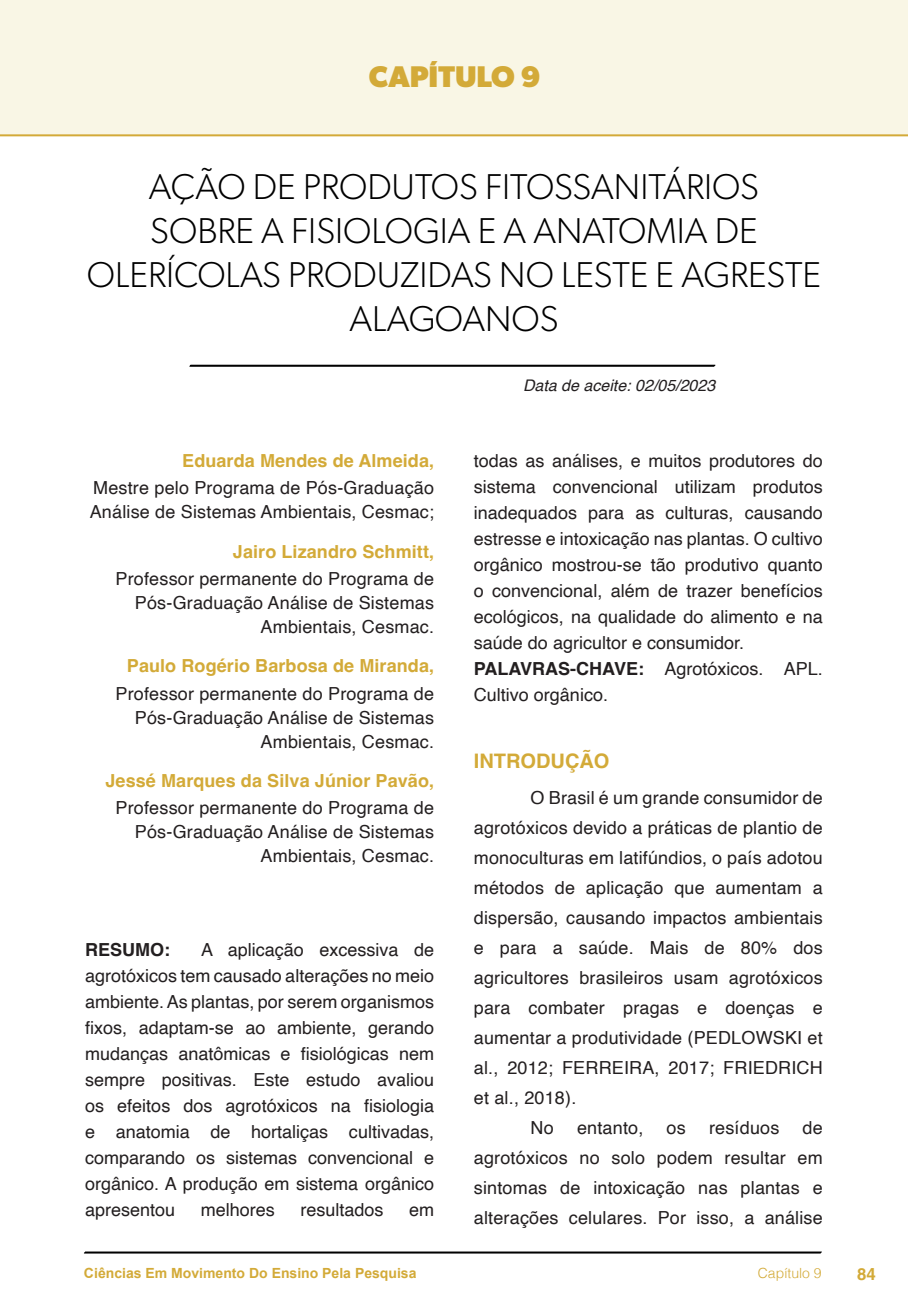
<style>
.page{position:relative;width:908px;height:1304px;background:#fff}
.page>*{position:absolute;margin:0;border:0;box-sizing:border-box;transform-origin:0 0}
.t1{font:300 36px/44px "Gibson";color:#000;text-align:center}
.t2{font:700 30px "Gibson";color:#d3aa38}
.t3{font:700 20px "Helvetica";color:#d3aa38}
.t4{font:18px/26px "Helvetica";letter-spacing:.01em;color:#231f20;text-align:right}
.t5{font:700 18px "Helvetica";letter-spacing:.005em;color:#d3aa38}
.t6{font:700 18px "Helvetica";color:#231f20}
.t7{font:700 16.8px "Helvetica";color:#d3aa38}
.t8{font:italic 16px "Helvetica";color:#231f20}
.t9{font:700 14px "Arial";color:#d3aa38}
.t10{font:300 14px "Helvetica";color:#d3aa38}
.s1{font-weight:700}
</style>
<div class="page">
<svg style="left:84px;top:1251px;width:737px;height:3px;background:#515151"></svg>
<div style="left:0;top:0;width:907px;height:136px;background:#f9f6e5"></div>
<div style="left:44px;top:72px;width:68px;height:61px;background:#f9f6e5"></div>
<svg style="left:189px;top:364px;width:526px;height:3px;background:#4f4f4f"></svg>
<h2 class="t2" style="left:369px;top:58px;width:173px">CAPÍTULO 9</h2>
<h1 class="t1" style="left:87px;top:164px;width:735px">AÇÃO DE PRODUTOS FITOSSANITÁRIOS<br>SOBRE A FISIOLOGIA E A ANATOMIA DE<br>OLERÍCOLAS PRODUZIDAS NO LESTE E AGRESTE<br>ALAGOANOS</h1>
<p class="t5" style="left:182px;top:450px;width:253px">Eduarda Mendes de Almeida,</p>
<p class="t4" style="left:90px;top:477px;width:345px;line-height:24px;text-align:left">Mestre pelo Programa de Pós-Graduação<br>Análise de Sistemas Ambientais, Cesmac;</p>
<p class="t5" style="left:233px;top:540px;width:203px">Jairo Lizandro Schmitt,</p>
<p class="t4" style="left:115px;top:567px;width:320px;line-height:24px">Professor permanente do Programa de<br>Pós-Graduação Análise de Sistemas<br>Ambientais, Cesmac.</p>
<p class="t5" style="left:127px;top:655px;width:308px">Paulo Rogério Barbosa de Miranda,</p>
<p class="t4" style="left:115px;top:682px;width:320px;line-height:24px">Professor permanente do Programa de<br>Pós-Graduação Análise de Sistemas<br>Ambientais, Cesmac.</p>
<p class="t5" style="left:105px;top:770px;width:330px">Jessé Marques da Silva Júnior Pavão,</p>
<p class="t4" style="left:115px;top:797px;width:320px;line-height:24px">Professor permanente do Programa de<br>Pós-Graduação Análise de Sistemas<br>Ambientais, Cesmac.</p>
<p class="t6" style="left:85px;top:939px;width:86px">RESUMO:</p>
<p class="t4" style="left:85px;top:938px;width:350px;text-align:justify;text-indent:116px">A aplicação excessiva de agrotóxicos tem causado alterações no meio ambiente. As plantas, por serem organismos fixos, adaptam-se ao ambiente, gerando mudanças anatômicas e fisiológicas nem sempre positivas. Este estudo avaliou os efeitos dos agrotóxicos na fisiologia e anatomia de hortaliças cultivadas, comparando os sistemas convencional e orgânico. A produção em sistema orgânico apresentou</p>
<p class="t4" style="left:201px;top:1198px;width:76px">melhores</p>
<p class="t4" style="left:300px;top:1198px;width:85px">resultados</p>
<p class="t4" style="left:409px;top:1198px;width:27px">em</p>
<p class="t8" style="left:523px;top:373px;width:194px">Data de aceite: 02/05/2023</p>
<p class="t4" style="left:473px;top:448px;width:350px;text-align:left">todas as análises, e muitos produtores do sistema convencional utilizam produtos inadequados para as culturas, causando estresse e intoxicação nas plantas. O cultivo orgânico mostrou-se tão produtivo quanto o convencional, além de trazer benefícios ecológicos, na qualidade do alimento e na saúde do agricultor e consumidor.<br><span class="s1">PALAVRAS-CHAVE:</span> Agrotóxicos. APL.<br>Cultivo orgânico.</p>
<p class="t3" style="left:473px;top:749px;width:137px">INTRODUÇÃO</p>
<p class="t4" style="left:530px;top:785px;width:293px">O Brasil é um grande consumidor de</p>
<p class="t4" style="left:473px;top:815px;width:350px">agrotóxicos devido a práticas de plantio de</p>
<p class="t4" style="left:473px;top:845px;width:350px">monoculturas em latifúndios, o país adotou</p>
<p class="t4" style="left:473px;top:875px;width:350px">métodos de aplicação que aumentam a</p>
<p class="t4" style="left:473px;top:905px;width:350px">dispersão, causando impactos ambientais</p>
<p class="t4" style="left:473px;top:935px;width:350px">e para a saúde. Mais de 80% dos</p>
<p class="t4" style="left:473px;top:965px;width:350px">agricultores brasileiros usam agrotóxicos</p>
<p class="t4" style="left:473px;top:995px;width:350px">para combater pragas e doenças e</p>
<p class="t4" style="left:473px;top:1025px;width:350px">aumentar a produtividade (PEDLOWSKI et</p>
<p class="t4" style="left:473px;top:1055px;width:350px">al., 2012; FERREIRA, 2017; FRIEDRICH</p>
<p class="t4" style="left:473px;top:1085px;width:104px">et al., 2018).</p>
<p class="t4" style="left:530px;top:1115px;width:25px">No</p>
<p class="t4" style="left:576px;top:1115px;width:68px">entanto,</p>
<p class="t4" style="left:666px;top:1115px;width:21px">os</p>
<p class="t4" style="left:708px;top:1115px;width:72px">resíduos</p>
<p class="t4" style="left:473px;top:1113px;width:350px;line-height:30px;text-align:justify;text-indent:328px">de agrotóxicos no solo podem resultar em sintomas de intoxicação nas plantas e alterações celulares. Por isso, a análise</p>
<p class="t9" style="left:84px;top:1264px;width:334px">Ciências Em Movimento Do Ensino Pela Pesquisa</p>
<p class="t10" style="left:757px;top:1261px;width:65px">Capítulo 9</p>
<p class="t7" style="left:856px;top:1264px;width:20px">84</p>
</div>
